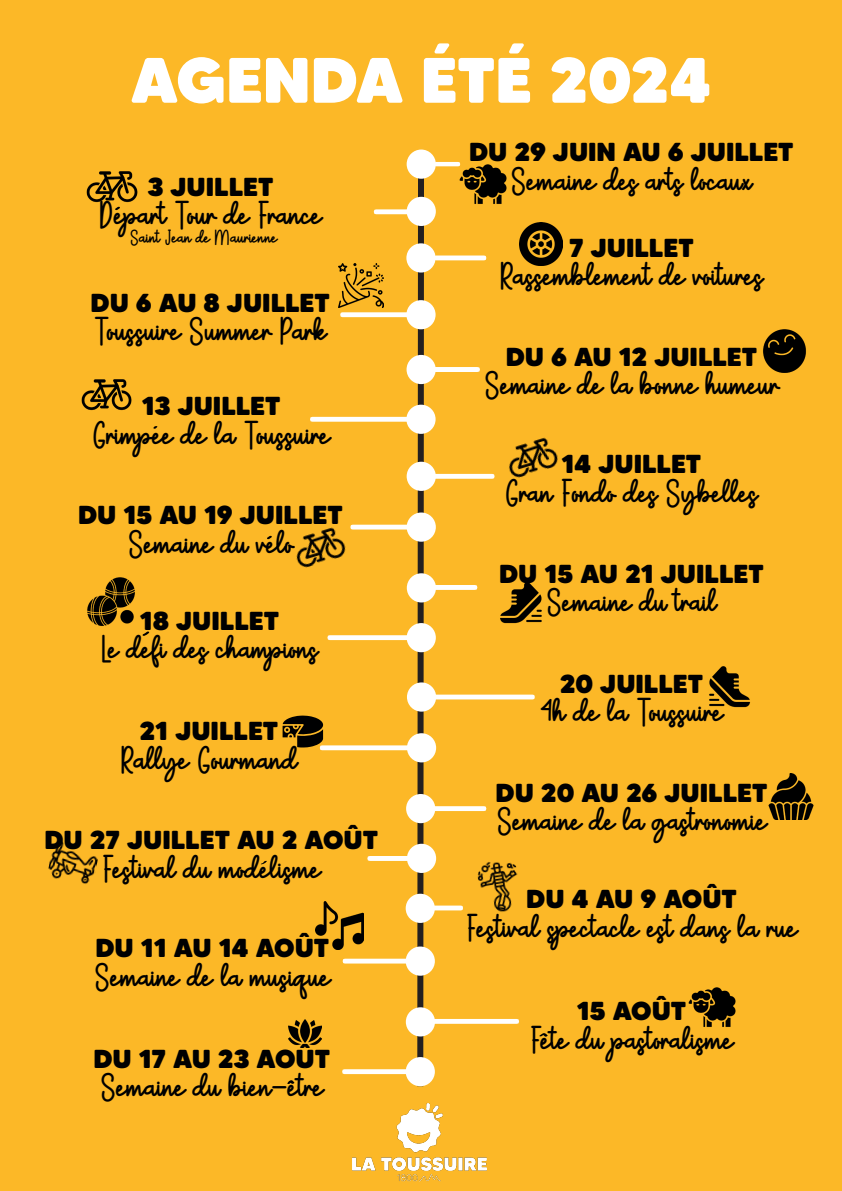
<style>
.page{position:relative;width:842px;height:1191px;background:#fcb827}
.page>*{position:absolute;margin:0;border:0;box-sizing:border-box;transform-origin:0 0}
.t1{font:900 64px "MADE Tommy Soft";color:#fff}
.t2{font:900 26px "MADE Tommy Soft";color:#000001}
.t3{font:25px "Halloween You And Me";color:#000001}
.t4{font:14px "Halloween You And Me";color:#000001}
</style>
<div class="page">
<div style="left:406px;top:946px;width:29px;height:29px;background:#fff;border-radius:50%"></div>
<div style="left:406px;top:893px;width:29px;height:30px;background:#fff;border-radius:50%"></div>
<div style="left:406px;top:1007px;width:29px;height:29px;background:#fff;border-radius:50%"></div>
<div style="left:407px;top:733px;width:29px;height:29px;background:#fff;border-radius:50%"></div>
<div style="left:407px;top:682px;width:29px;height:29px;background:#fff;border-radius:50%"></div>
<div style="left:406px;top:794px;width:29px;height:29px;background:#fff;border-radius:50%"></div>
<svg style="left:407px;top:843px;width:29px;height:30px"></svg>
<div style="left:407px;top:512px;width:29px;height:30px;background:#fff;border-radius:50%"></div>
<div style="left:407px;top:462px;width:29px;height:29px;background:#fff;border-radius:50%"></div>
<div style="left:407px;top:573px;width:29px;height:29px;background:#fff;border-radius:50%"></div>
<div style="left:407px;top:623px;width:29px;height:29px;background:#fff;border-radius:50%"></div>
<svg style="left:406px;top:300px;width:30px;height:29px"></svg>
<div style="left:406px;top:243px;width:30px;height:29px;background:#fff;border-radius:50%"></div>
<div style="left:407px;top:197px;width:29px;height:29px;background:#fff;border-radius:50%"></div>
<div style="left:407px;top:355px;width:29px;height:29px;background:#fff;border-radius:50%"></div>
<svg style="left:406px;top:405px;width:30px;height:29px"></svg>
<div style="left:374px;top:209px;width:52px;height:5px;border:4px solid #fff"></div>
<div style="left:427px;top:367px;width:53px;height:5px;border:4px solid #fff"></div>
<div style="left:425px;top:585px;width:52px;height:5px;border:4px solid #fff"></div>
<div style="left:327px;top:635px;width:96px;height:5px;border:4px solid #fff"></div>
<div style="left:413px;top:806px;width:73px;height:5px;border:4px solid #fff"></div>
<div style="left:367px;top:856px;width:53px;height:5px;border:4px solid #fff"></div>
<div style="left:422px;top:905px;width:41px;height:5px;border:4px solid #fff"></div>
<div style="left:343px;top:958px;width:76px;height:5px;border:4px solid #fff"></div>
<div style="left:342px;top:1069px;width:82px;height:5px;border:4px solid #fff"></div>
<div style="left:413px;top:1019px;width:106px;height:4px;border:4px solid #fff"></div>
<div style="left:320px;top:745px;width:95px;height:5px;border:4px solid #fff"></div>
<div style="left:429px;top:694px;width:106px;height:5px;border:4px solid #fff"></div>
<div style="left:340px;top:312px;width:76px;height:5px;border:4px solid #fff"></div>
<div style="left:350px;top:524px;width:76px;height:5px;border:4px solid #fff"></div>
<div style="left:419px;top:474px;width:75px;height:5px;border:4px solid #fff"></div>
<div style="left:310px;top:417px;width:106px;height:5px;border:4px solid #fff"></div>
<div style="left:434px;top:255px;width:52px;height:5px;border:4px solid #fff"></div>
<svg style="left:283px;top:715px;width:40px;height:32px"></svg>
<img style="left:289px;top:1019px;width:32px;height:26px">
<img style="left:87px;top:577px;width:48px;height:49px">
<img style="left:768px;top:773px;width:46px;height:46px">
<img style="left:763px;top:329px;width:43px;height:44px">
<img style="left:81px;top:379px;width:51px;height:32px">
<img style="left:509px;top:437px;width:49px;height:41px">
<img style="left:296px;top:524px;width:58px;height:44px">
<img style="left:339px;top:263px;width:44px;height:44px">
<img style="left:48px;top:840px;width:50px;height:44px">
<img style="left:315px;top:901px;width:49px;height:48px">
<img style="left:688px;top:987px;width:48px;height:40px">
<img style="left:477px;top:862px;width:41px;height:50px">
<img style="left:709px;top:666px;width:41px;height:42px">
<img style="left:500px;top:582px;width:42px;height:42px">
<img style="left:520px;top:223px;width:42px;height:42px">
<svg style="left:143px;top:631px;width:6px;height:5px"></svg>
<svg style="left:267px;top:535px;width:5px;height:4px"></svg>
<svg style="left:287px;top:1080px;width:8px;height:4px"></svg>
<svg style="left:539px;top:1033px;width:9px;height:3px"></svg>
<img style="left:346px;top:1058px;width:141px;height:124px">
<div style="left:407px;top:149px;width:29px;height:30px;background:#fff;border-radius:50%"></div>
<svg style="left:414px;top:159px;width:48px;height:933px"></svg>
<img style="left:456px;top:159px;width:51px;height:51px">
<img style="left:86px;top:171px;width:52px;height:40px">
<svg style="left:115px;top:207px;width:5px;height:3px"></svg>
<h1 class="t1" style="left:131px;top:40px;width:582px">AGENDA ÉTÉ 2024</h1>
<p class="t2" style="left:147px;top:170px;width:127px">3 JUILLET</p>
<p class="t3" style="left:99px;top:200px;width:224px">Depart Tour de France</p>
<p class="t4" style="left:130px;top:229px;width:148px">Saint Jean de Maurienne</p>
<p class="t2" style="left:90px;top:286px;width:241px">DU 6 AU 8 JUILLET</p>
<p class="t3" style="left:94px;top:316px;width:234px">Toussuire Summer Park</p>
<p class="t2" style="left:142px;top:390px;width:140px">13 JUILLET</p>
<p class="t3" style="left:92px;top:419px;width:239px">Grimpee de la Toussuire</p>
<p class="t2" style="left:78px;top:498px;width:266px">DU 15 AU 19 JUILLET</p>
<p class="t3" style="left:128px;top:528px;width:166px">Semaine du velo</p>
<p class="t2" style="left:140px;top:604px;width:141px">18 JUILLET</p>
<p class="t3" style="left:101px;top:634px;width:218px">Le defi des champions</p>
<p class="t2" style="left:140px;top:714px;width:140px">21 JUILLET</p>
<p class="t3" style="left:121px;top:744px;width:178px">Rallye Gourmand</p>
<p class="t2" style="left:44px;top:824px;width:335px">DU 27 JUILLET AU 2 AOÛT</p>
<p class="t3" style="left:102px;top:853px;width:220px">Festival du modelisme</p>
<p class="t2" style="left:95px;top:931px;width:235px">DU 11 AU 14 AOÛT</p>
<p class="t3" style="left:94px;top:961px;width:237px">Semaine de la musique</p>
<p class="t2" style="left:93px;top:1042px;width:238px">DU 17 AU 23 AOÛT</p>
<p class="t3" style="left:100px;top:1072px;width:224px">Semaine du bien-etre</p>
<p class="t2" style="left:469px;top:136px;width:326px">DU 29 JUIN AU 6 JUILLET</p>
<p class="t3" style="left:511px;top:166px;width:242px">Semaine des arts locaux</p>
<p class="t2" style="left:569px;top:231px;width:126px">7 JUILLET</p>
<p class="t3" style="left:500px;top:261px;width:265px">Rassemblement de voitures</p>
<p class="t2" style="left:506px;top:340px;width:253px">DU 6 AU 12 JUILLET</p>
<p class="t3" style="left:485px;top:370px;width:295px">Semaine de la bonne humeur</p>
<p class="t2" style="left:561px;top:447px;width:141px">14 JUILLET</p>
<p class="t3" style="left:505px;top:477px;width:254px">Gran Fondo des Sybelles</p>
<p class="t2" style="left:499px;top:557px;width:266px">DU 15 AU 21 JUILLET</p>
<p class="t3" style="left:547px;top:587px;width:171px">Semaine du trail</p>
<p class="t2" style="left:560px;top:667px;width:145px">20 JUILLET</p>
<p class="t3" style="left:540px;top:697px;width:184px">4h de la Toussuire</p>
<p class="t2" style="left:496px;top:776px;width:273px">DU 20 AU 26 JUILLET</p>
<p class="t3" style="left:497px;top:806px;width:271px">Semaine de la gastronomie</p>
<p class="t2" style="left:526px;top:882px;width:212px">DU 4 AU 9 AOÛT</p>
<p class="t3" style="left:466px;top:912px;width:333px">Festival spectacle est dans la rue</p>
<p class="t2" style="left:577px;top:994px;width:111px">15 AOÛT</p>
<p class="t3" style="left:530px;top:1024px;width:205px">Fete du pastoralisme</p>
</div>
